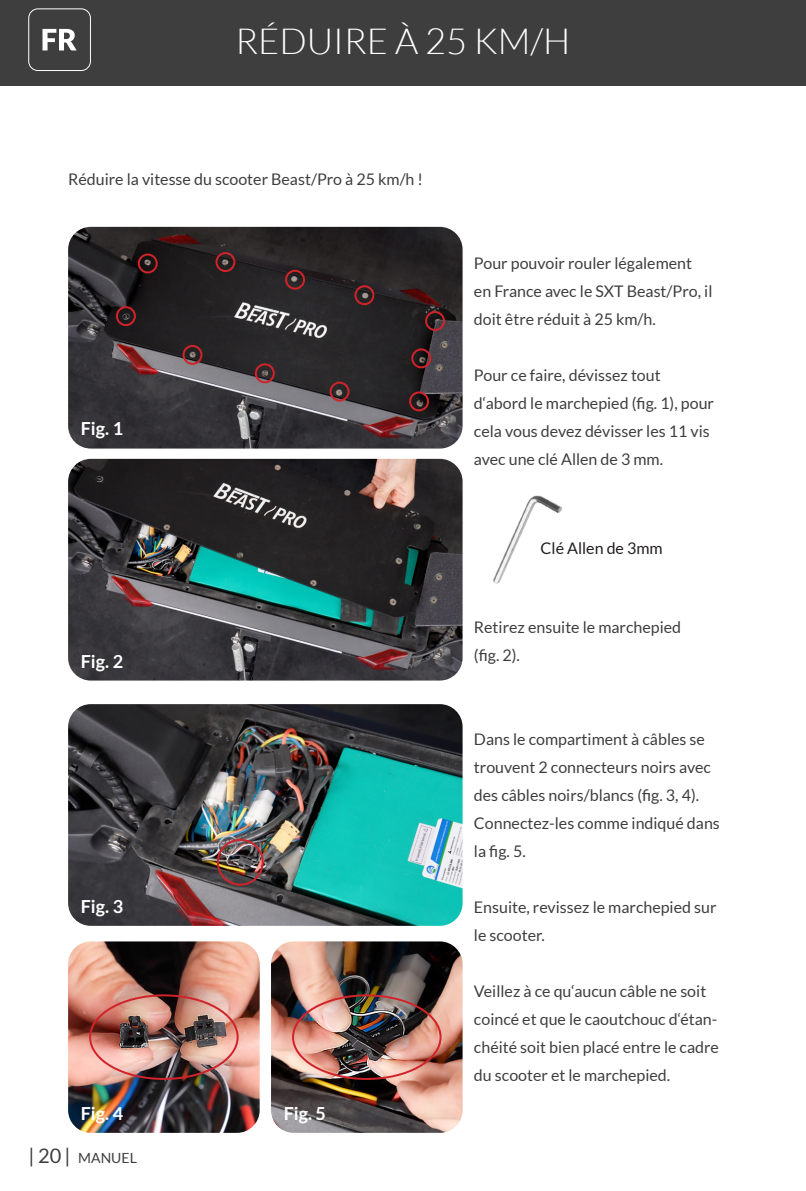
<style>
.page{position:relative;width:806px;height:1191px;background:#fff}
.page>*{position:absolute;margin:0;border:0;box-sizing:border-box;transform-origin:0 0}
.t1{font:300 36px "Lato";color:#fff}
.t2{font:700 18px "Lato";color:#fff}
.t3{font:16px/28px "Lato";color:#3e3e3f}
.t4{font:16px "Lato";color:#231f20}
.t5{font:14px "Lato";color:#3e3e3f}
.s1{font-size:20px}
</style>
<div class="page">
<div style="left:0;top:0;width:805px;height:85px;background:#3e3e3f"></div>
<hr style="left:805px;top:0;width:1px;height:85px;background:#3e3e3f">
<div style="left:28px;top:9px;width:63px;height:62px;border:1px solid #fff;border-radius:9px"></div>
<svg style="left:42px;top:29px;width:35px;height:21px"></svg>
<img style="left:493px;top:495px;width:69px;height:89px">
<img style="left:68px;top:227px;width:394px;height:221px">
<div style="left:138px;top:253px;width:20px;height:20px;border:2px solid #d1232a;border-radius:50%"></div>
<div style="left:116px;top:306px;width:20px;height:20px;border:2px solid #d1232a;border-radius:50%"></div>
<div style="left:182px;top:345px;width:20px;height:20px;border:2px solid #d1232a;border-radius:50%"></div>
<div style="left:255px;top:363px;width:19px;height:20px;border:2px solid #d1232a;border-radius:50%"></div>
<div style="left:329px;top:381px;width:20px;height:20px;border:2px solid #d1232a;border-radius:50%"></div>
<div style="left:215px;top:252px;width:20px;height:20px;border:2px solid #d1232a;border-radius:50%"></div>
<div style="left:285px;top:270px;width:20px;height:20px;border:2px solid #d1232a;border-radius:50%"></div>
<div style="left:354px;top:285px;width:20px;height:20px;border:2px solid #d1232a;border-radius:50%"></div>
<div style="left:425px;top:311px;width:20px;height:20px;border:2px solid #d1232a;border-radius:50%"></div>
<div style="left:411px;top:348px;width:20px;height:20px;border:2px solid #d1232a;border-radius:50%"></div>
<div style="left:409px;top:391px;width:20px;height:20px;border:2px solid #d1232a;border-radius:50%"></div>
<img style="left:68px;top:459px;width:394px;height:221px">
<img style="left:68px;top:704px;width:394px;height:222px">
<div style="left:217px;top:838px;width:46px;height:47px;border:2px solid #d1232a;border-radius:50%"></div>
<img style="left:68px;top:941px;width:191px;height:191px">
<div style="left:89px;top:994px;width:149px;height:86px;border:2px solid #d1232a;border-radius:50%"></div>
<img style="left:271px;top:941px;width:191px;height:191px">
<div style="left:292px;top:994px;width:149px;height:86px;border:2px solid #d1232a;border-radius:50%"></div>
<h1 class="t1" style="left:235px;top:22px;width:336px">RÉDUIRE À 25 KM/H</h1>
<p class="t3" style="left:68px;top:165px;width:356px">Réduire la vitesse du scooter Beast/Pro à 25 km/h !</p>
<p class="t2" style="left:81px;top:418px;width:44px">Fig. 1</p>
<p class="t2" style="left:81px;top:651px;width:44px">Fig. 2</p>
<p class="t2" style="left:81px;top:896px;width:44px">Fig. 3</p>
<p class="t2" style="left:81px;top:1103px;width:44px">Fig. 4</p>
<p class="t2" style="left:283px;top:1103px;width:44px">Fig. 5</p>
<p class="t5" style="left:28px;top:1149px;width:110px"><span class="s1">| 20 |</span> MANUEL</p>
<p class="t3" style="left:473px;top:249px;width:240px">Pour pouvoir rouler légalement en France avec le SXT Beast/Pro, il doit être réduit à 25 km/h.</p>
<p class="t3" style="left:473px;top:361px;width:241px">Pour ce faire, dévissez tout d‘abord le marchepied (fig. 1), pour cela vous devez dévisser les 11 vis avec une clé Allen de 3 mm.</p>
<p class="t4" style="left:540px;top:539px;width:123px">Clé Allen de 3mm</p>
<p class="t3" style="left:473px;top:613px;width:208px">Retirez ensuite le marchepied (fig. 2).</p>
<p class="t3" style="left:473px;top:725px;width:247px">Dans le compartiment à câbles se trouvent 2 connecteurs noirs avec des câbles noirs/blancs (fig. 3, 4).<br>Connectez-les comme indiqué dans la fig. 5.</p>
<p class="t3" style="left:473px;top:893px;width:244px">Ensuite, revissez le marchepied sur le scooter.</p>
<p class="t3" style="left:473px;top:977px;width:246px">Veillez à ce qu‘aucun câble ne soit coincé et que le caoutchouc d‘étan&shy;chéité soit bien placé entre le cadre du scooter et le marchepied.</p>
</div>
